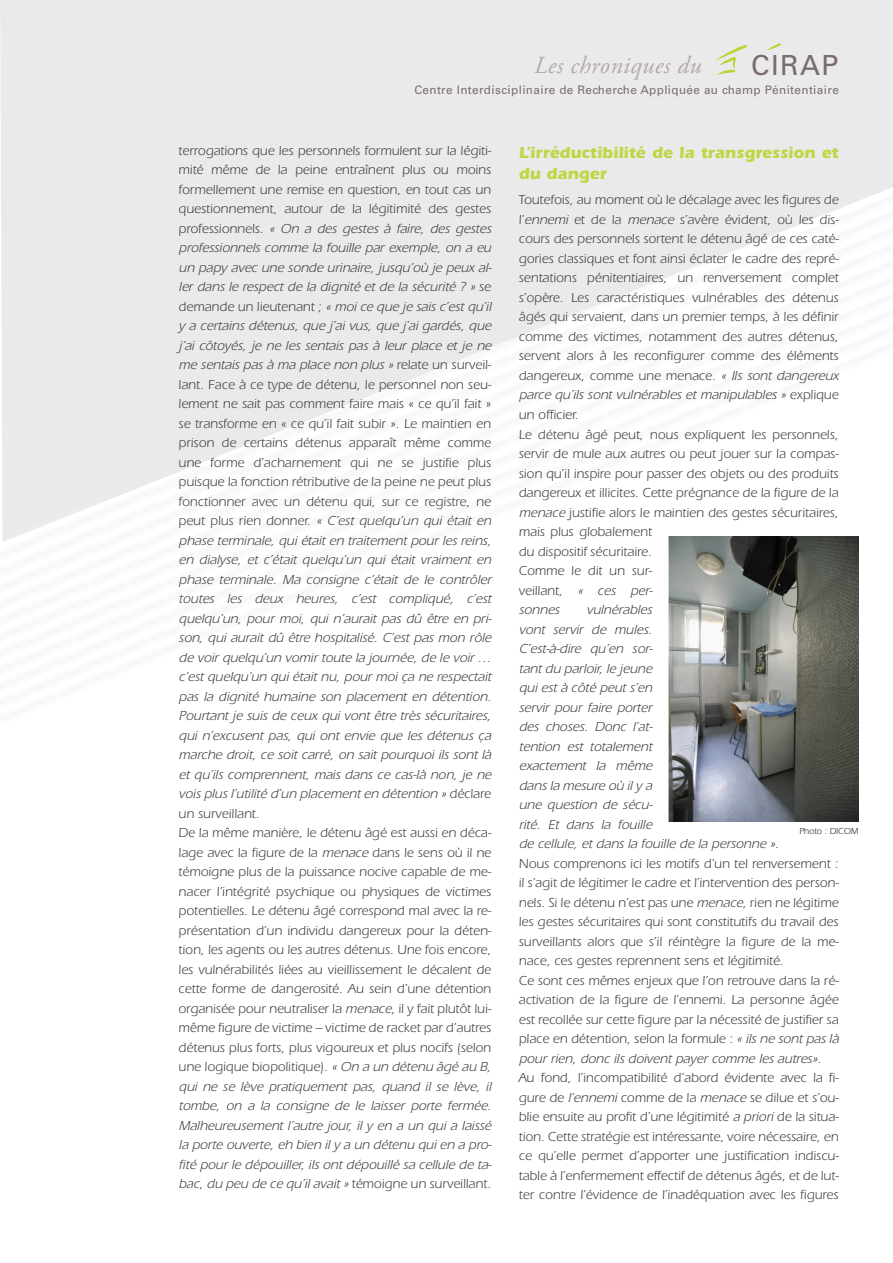
<style>
.page{position:relative;width:893px;height:1263px;background:#fff}
.page>*{position:absolute;margin:0;border:0;box-sizing:border-box;transform-origin:0 0}
.t1{font:27.75px "Univers";letter-spacing:.05em;color:#786b71}
.t2{font:italic 24.45px "Adobe Garamond Pro";letter-spacing:.02em;color:#b2a9ad}
.t3{font:700 16.5px/21px "Itc Eras";color:#bdd745}
.t4{font:13.5px/19.5px "Itc Eras";color:#3e3e3f}
.t5{font:italic 13.5px/19.5px "Itc Eras";color:#3e3e3f}
.t6{font:11.7px "Univers";letter-spacing:.03em;color:#786b71}
.t7{font:9px "Itc Eras";color:#231f20}
.s1{font-style:normal}
.s2{font-style:italic}
</style>
<div class="page">
<div style="left:0;top:0;width:893px;height:150px;background:#ebeaeb"></div>
<div style="left:1px;top:150px;width:892px;height:14px;background:#ebeaeb"></div>
<div style="left:1px;top:164px;width:892px;height:14px;background:#ebeaeb"></div>
<div style="left:1px;top:178px;width:892px;height:14px;background:#ebeaeb"></div>
<div style="left:1px;top:192px;width:879px;height:14px;background:#ebeaeb"></div>
<div style="left:1px;top:206px;width:843px;height:14px;background:#ebeaeb"></div>
<div style="left:1px;top:220px;width:808px;height:14px;background:#ebeaeb"></div>
<div style="left:1px;top:234px;width:773px;height:14px;background:#ebeaeb"></div>
<div style="left:1px;top:248px;width:738px;height:14px;background:#ebeaeb"></div>
<div style="left:1px;top:262px;width:703px;height:14px;background:#ebeaeb"></div>
<div style="left:1px;top:276px;width:668px;height:14px;background:#ebeaeb"></div>
<svg style="left:1px;top:290px;width:858px;height:437px"></svg>
<svg style="left:765px;top:43px;width:16px;height:8px"></svg>
<svg style="left:714px;top:45px;width:33px;height:30px"></svg>
<img style="left:669px;top:536px;width:189px;height:286px">
<p class="t2" style="left:534px;top:51px;width:169px">Les chroniques du</p>
<p class="t1" style="left:751px;top:49px;width:89px">CIRAP</p>
<p class="t6" style="left:414px;top:83px;width:426px">Centre Interdisciplinaire de Recherche Appliquée au champ Pénitentiaire</p>
<p class="t5" style="left:179px;top:141px;width:317px"><span class="s1">terrogations que les personnels formulent sur la légiti&shy;mité même de la peine entraînent plus ou moins formellement une remise en question, en tout cas un questionnement, autour de la légitimité des gestes p ro fe s s i o n n e l s .</span> « On a des gestes à faire, des gestes professionnels comme la fouille par exemple, on a eu un papy avec une sonde urinaire, jusqu’où je peux al&shy;ler dans le respect de la dignité et de la sécurité ? » <span class="s1">s e demande un lieutenant ;</span> « moice que je sais c’estqu’il y a certains détenus, que j ’ai vus, que j ’ai gardés, que j ’ai côtoyés, je ne les sentais pas à leur place et je ne me sentais pas à ma place non plus » <span class="s1">re l a t e u n s u rve i l - lant. Face à ce type de détenu, le personnel non seu&shy;lement ne sait pas comment faire mais « ce qu’il fait » se transforme en « ce qu’il fait subir ». Le maintien en prison de certains détenus apparaît même comme une forme d’acharnement qui ne se justifie plus puisque la fonction rétributive de la peine ne peut plus fonctionner avec un détenu qui, sur ce registre, ne p e u t p l u s r i e n d o n n e r.</span> « C’est quelqu’un qui était en phase terminale, qui était en traitement pour les reins, en dialyse, et c’était quelqu’un qui était vraiment en phase terminale. Ma consigne c’était de le contrôler toutes les deux heures, c’est compliqué, c’est quelqu’un, pour moi, qui n’aurait pas dû être en pri&shy;son, qui aurait dû être hospitalisé. C’est pas mon rôle de voir quelqu’un vomir toute la journée, de le voir … c’est quelqu’un qui était nu, pour moi ça ne respectait pas la dignité humaine son placement en détention.<br>Pourtant je suis de ceux qui vont être très sécuritaires, qui n’excusent pas, qui ont envie que les détenus ça marche droit, ce soit carré, on sait pourquoi ils sont là et qu’ils comprennent, mais dans ce cas-là non, je ne vois plus l’utilité d’un placementen détention » <span class="s1">d é c l a re un surveillant.</span></p>
<p class="t4" style="left:179px;top:823px;width:317px">De la même manière, le détenu âgé est aussi en déca&shy;lage avec la figure de la <span class="s2">menace</span> dans le sens où il ne témoigne plus de la puissance nocive capable de me&shy;nacer l’intégrité psychique ou physiques de victimes potentielles. Le détenu âgé correspond mal avec la re&shy;présentation d’un individu dangereux pour la déten&shy;tion, les agents ou les autres détenus. Une fois encore, les vulnérabilités liées au vieillissement le décalent de cette forme de dangerosité. Au sein d’une détention organisée pour neutraliser la <span class="s2">menace</span>, il y fait plutôt lui&shy;même figure de victime – victime de racket par d’autres détenus plus forts, plus vigoureux et plus nocifs (selon une logique biopolitique). <span class="s2">« On a un détenu âgé au B, qui ne se lève pratiquement pas, quand il se lève, il tombe, on a la consigne de le laisser porte fermée.<br>Malheureusement l’autre jour, il y en a un qui a laissé la porte ouverte,eh bien ily a un détenu quien a pro&shy;fité pour le dépouiller, ils ont dépouillé sa cellule de ta&shy;bac,du peu de ce qu’ilavait»</span> témoigne un surveillant.</p>
<p class="t3" style="left:519px;top:142px;width:321px">L’irréductibilité de la transgression et du danger</p>
<p class="t4" style="left:519px;top:190px;width:324px">Toutefois, au moment où le décalage avec les figures de l’<span class="s2">ennemi</span> et de la <span class="s2">menace</span> s’avère évident, où les dis&shy;cours des personnels sortent le détenu âgé de ces caté&shy;gories classiques et font ainsi éclater le cadre des repré&shy;sentations pénitentiaires, un renversement complet s’opère. Les caractéristiques vulnérables des détenus âgés qui servaient, dans un premier temps, à les définir comme des victimes, notamment des autres détenus, servent alors à les reconfigurer comme des éléments dangereux, comme une menace. <span class="s2">« Ils sont dangereux parce qu’ils sont vulnérables et manipulables »</span> ex p l i q u e un officier.</p>
<p class="t4" style="left:519px;top:424px;width:322px">Le détenu âgé peut, nous expliquent les personnels, servir de mule aux autres ou peut jouer sur la compas&shy;sion qu’il inspire pour passer des objets ou des produits dangereux et illicites. Cette prégnance de la figure de la <span class="s2">menace</span> justifie alors le maintien des gestes sécuritaires, mais plus globalement<br>du dispositif sécuritaire.<br>Comme le dit un sur-<br>veillant, <span class="s2">« ces per-<br>sonnes</span></p>
<p class="t5" style="left:519px;top:600px;width:264px;text-indent:68px">vulnérables<br>vont servir de mules.<br>C’est-à-dire qu’en sor-<br>tantdu parloir,le jeune<br>qui est à côté peut s’en<br>servir pour faire porter<br>des choses. Donc l’at-<br>tention est totalement<br>exactement la même<br>dans la mesure où ily a<br>une question de sécu-<br>rité. Et dans la fouille<br>de cellule, et dans la fouille de la personne ».</p>
<p class="t4" style="left:519px;top:853px;width:322px;text-align:justify">Nous comprenons ici les motifs d’un tel renversement : il s’agit de légitimer le cadre et l’intervention des person&shy;nels. Si le détenu n’est pas une <span class="s2">menace</span>, rien ne légitime les gestes sécuritaires qui sont constitutifs du travail des surveillants alors que s’il réintègre la figure de la me&shy;nace, ces gestes reprennent sens et légitimité.</p>
<p class="t4" style="left:519px;top:970px;width:324px">Ce sont ces mêmes enjeux que l’on retrouve dans la ré&shy;activation de la figure de l’ennemi. La personne âgée est recollée sur cette figure par la nécessité de justifier sa place en détention, selon la formule : <span class="s2">« ils ne sontpas là pour rien, donc ils doivent payer comme les autres».</span></p>
<p class="t4" style="left:519px;top:1068px;width:322px;text-align:justify">Au fond, l’incompatibilité d’abord évidente avec la fi&shy;gure de <span class="s2">l’ennemi</span> comme de la <span class="s2">menace</span> se dilue et s’ou&shy;blie ensuite au profit d’une légitimité <span class="s2">a priori</span> de la situa&shy;tion. Cette stratégie est intéressante, voire nécessaire, en ce qu’elle permet d’apporter une justification indiscu&shy;table à l’enfermement effectif de détenus âgés, et de lut&shy;ter contre l’évidence de l’inadéquation avec les figures</p>
<p class="t7" style="left:799px;top:826px;width:60px">Photo : DICOM</p>
</div>
